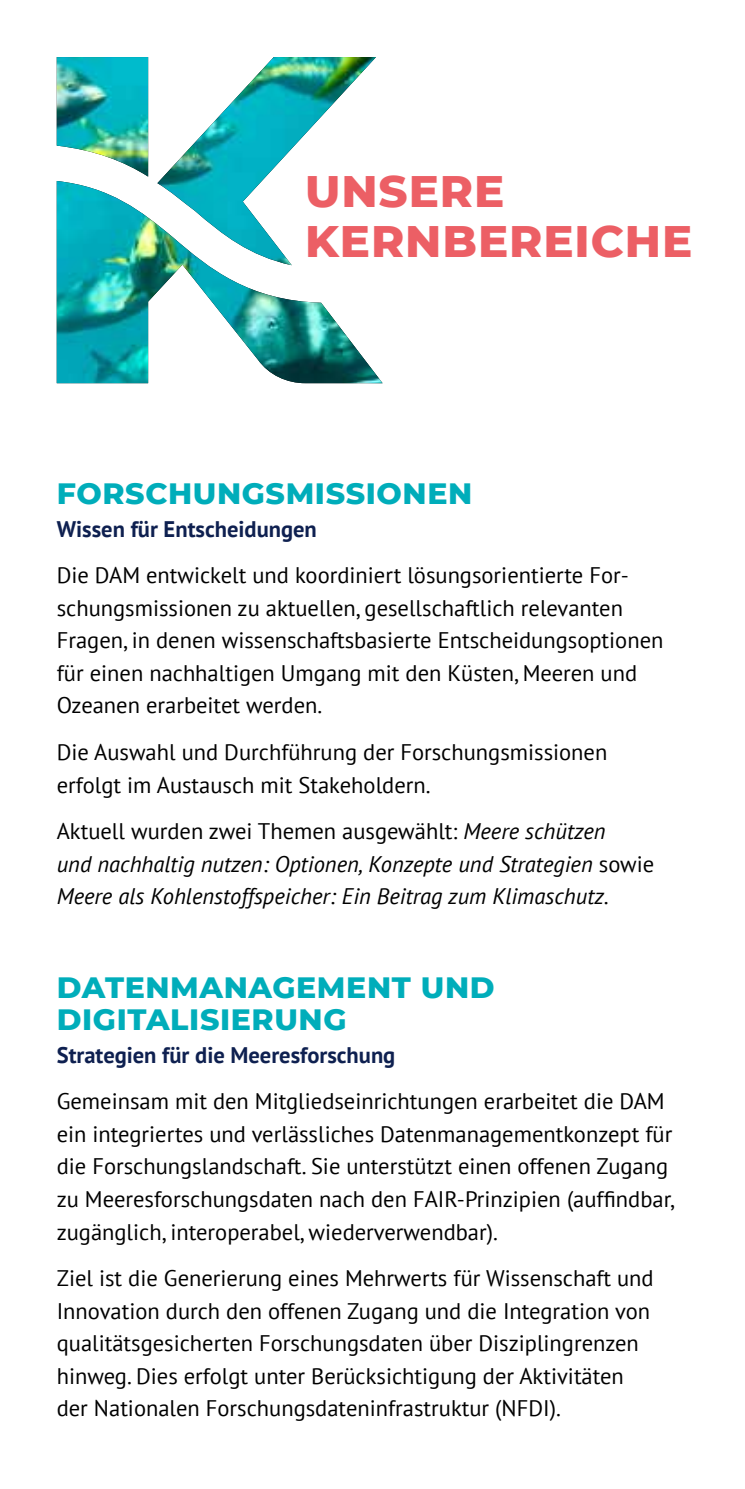
<style>
.page{position:relative;width:745px;height:1489px;background:#fff}
.page>*{position:absolute;margin:0;border:0;box-sizing:border-box;transform-origin:0 0}
.t1{font:800 45px/50px "Montserrat";letter-spacing:.02em;color:#ec5f65}
.t2{font:800 30px/32.5px "Montserrat";letter-spacing:.02em;color:#00adba}
.t3{font:22.5px/32.5px "PT Sans";color:#000}
.t4{font:italic 22.5px/32.5px "PT Sans";color:#000}
.t5{font:700 22.5px "PT Sans";color:#0e2050}
.s1{font-style:normal}
</style>
<div class="page">
<img style="left:57px;top:57px;width:325px;height:326px">
<h1 class="t1" style="left:305px;top:163px;width:388px">UNSERE<br>KERNBEREICHE</h1>
<h2 class="t2" style="left:57px;top:475px;width:417px">FORSCHUNGSMISSIONEN</h2>
<p class="t5" style="left:57px;top:513px;width:261px">Wissen für Entscheidungen</p>
<p class="t3" style="left:57px;top:558px;width:607px">Die DAM entwickelt und koordiniert lösungsorientierte For&shy;schungsmissionen zu aktuellen, gesellschaftlich relevanten Fragen, in denen wissenschaftsbasierte Entscheidungsoptionen für einen nachhaltigen Umgang mit den Küsten, Meeren und Ozeanen erarbeitet werden.</p>
<p class="t3" style="left:57px;top:735px;width:551px">Die Auswahl und Durchführung der Forschungsmissionen erfolgt im Austausch mit Stakeholdern.</p>
<p class="t4" style="left:57px;top:814px;width:598px"><span class="s1">Aktuell wurden zwei Themen ausgewählt:</span> Meere schützen<br>und nachhaltig nutzen: Optionen, Konzepte und Strategien <span class="s1">sowie<br></span>Meere als Kohlenstoffspeicher: Ein Beitrag zum Klimaschutz.</p>
<h2 class="t2" style="left:57px;top:969px;width:439px">DATENMANAGEMENT UND<br>DIGITALISIERUNG</h2>
<p class="t5" style="left:57px;top:1039px;width:340px">Strategien für die Meeresforschung</p>
<p class="t3" style="left:57px;top:1084px;width:618px">Gemeinsam mit den Mitgliedseinrichtungen erarbeitet die DAM ein integriertes und verlässliches Datenmanagementkonzept für die Forschungslandschaft. Sie unterstützt einen offenen Zugang zu Meeresforschungsdaten nach den FAIR-Prinzipien (auffindbar, zugänglich, interoperabel, wiederverwendbar).</p>
<p class="t3" style="left:57px;top:1261px;width:598px">Ziel ist die Generierung eines Mehrwerts für Wissenschaft und Innovation durch den offenen Zugang und die Integration von qualitätsgesicherten Forschungsdaten über Disziplingrenzen hinweg. Dies erfolgt unter Berücksichtigung der Aktivitäten der Nationalen Forschungsdateninfrastruktur (NFDI).</p>
</div>
